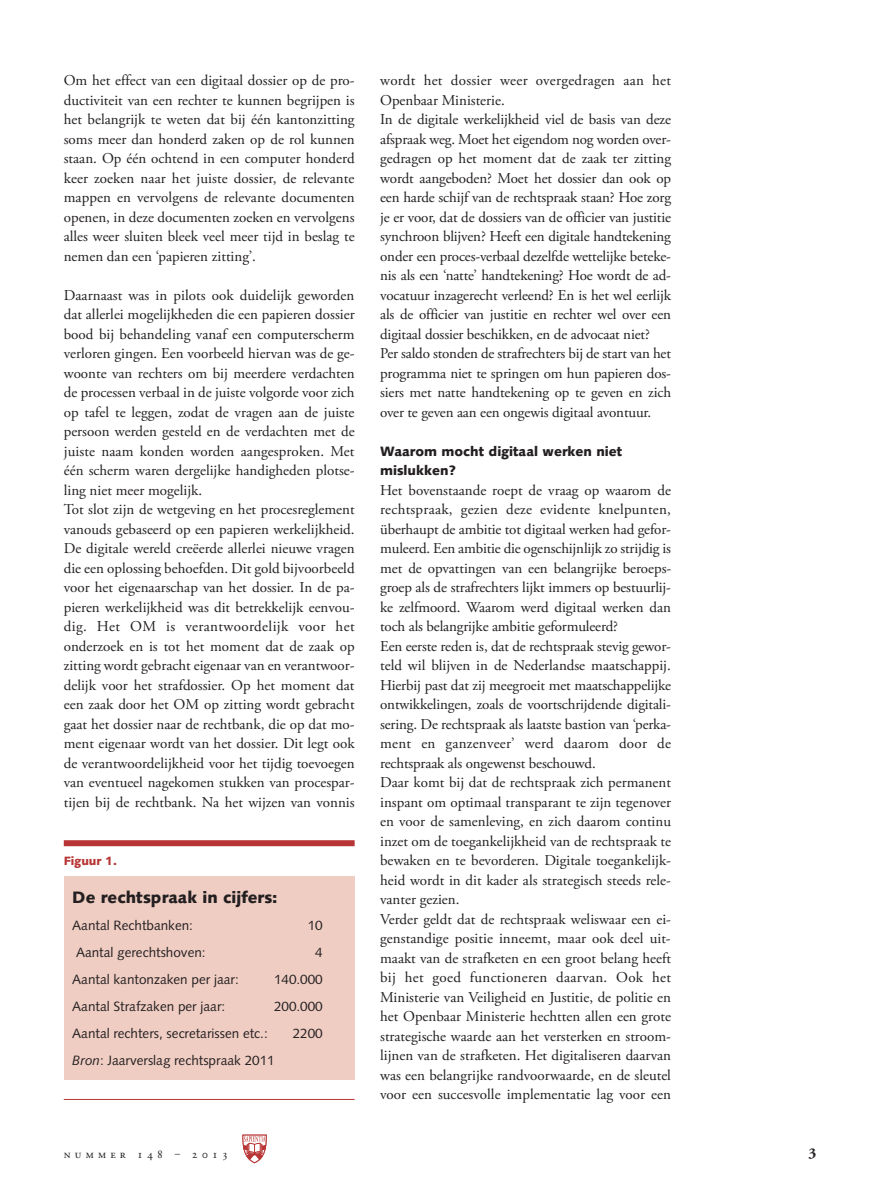
<style>
.page{position:relative;width:893px;height:1191px;background:#fff}
.page>*{position:absolute;margin:0;border:0;box-sizing:border-box;transform-origin:0 0}
.t1{font:900 16.5px "Syntax LT Std";color:#231f20}
.t2{font:15px/19.5px "Adobe Garamond Pro";color:#231f20}
.t3{font:700 15px "Adobe Garamond Pro";color:#231f20}
.t4{font:13.5px "Syntax LT Std";color:#231f20}
.t5{font:900 13.5px/19.5px "Syntax LT Std";color:#231f20}
.t6{font:12px "Adobe Garamond Pro";letter-spacing:.35em;color:#231f20}
.t7{font:900 12px "Syntax LT Std";color:#b83535}
.s1{font-style:italic}
</style>
<div class="page">
<div style="left:64px;top:876px;width:291px;height:204px;background:#efcdc3"></div>
<hr style="left:64px;top:1099px;width:291px;height:1px;background:#b83535">
<div style="left:64px;top:840px;width:291px;height:6px;background:#b83535"></div>
<svg style="left:242px;top:1134px;width:25px;height:30px"></svg>
<p class="t2" style="left:64px;top:71px;width:293px;text-align:justify">Om het effect van een digitaal dossier op de pro&shy;ductiviteit van een rechter te kunnen begrijpen is het belangrijk te weten dat bij één kantonzitting soms meer dan honderd zaken op de rol kunnen staan. Op één ochtend in een computer honderd keer zoeken naar het juiste dossier, de relevante mappen en vervolgens de relevante documenten openen, in deze documenten zoeken en vervolgens alles weer sluiten bleek veel meer tijd in beslag te nemen dan een ‘papieren zitting’.</p>
<p class="t2" style="left:64px;top:286px;width:292px">Daarnaast was in pilots ook duidelijk geworden dat allerlei mogelijkheden die een papieren dossier bood bij behandeling vanaf een computerscherm verloren gingen. Een voorbeeld hiervan was de ge&shy;woonte van rechters om bij meerdere verdachten de processen verbaal in de juiste volgorde voor zich op tafel te leggen, zodat de vragen aan de juiste persoon werden gesteld en de verdachten met de juiste naam konden worden aangesproken. Met één scherm waren dergelijke handigheden plotse&shy;ling niet meer mogelijk.<br>Tot slot zijn de wetgeving en het procesreglement vanouds gebaseerd op een papieren werkelijkheid.<br>De digitale wereld creëerde allerlei nieuwe vragen die een oplossing behoefden. Dit gold bijvoorbeeld voor het eigenaarschap van het dossier. In de pa&shy;pieren werkelijkheid was dit betrekkelijk eenvou&shy;dig. Het OM is verantwoordelijk voor het onderzoek en is tot het moment dat de zaak op zitting wordt gebracht eigenaar van en verantwoor&shy;delijk voor het strafdossier. Op het moment dat een zaak door het OM op zitting wordt gebracht gaat het dossier naar de rechtbank, die op dat mo&shy;ment eigenaar wordt van het dossier. Dit legt ook de verantwoordelijkheid voor het tijdig toevoegen van eventueel nagekomen stukken van procespar&shy;tijen bij de rechtbank. Na het wijzen van vonnis</p>
<p class="t7" style="left:64px;top:854px;width:55px">Figuur 1.</p>
<p class="t1" style="left:72px;top:887px;width:207px">De rechtspraak in cijfers:</p>
<p class="t4" style="left:72px;top:917px;width:122px">Aantal Rechtbanken:</p>
<p class="t4" style="left:308px;top:917px;width:17px">10</p>
<p class="t4" style="left:76px;top:944px;width:131px">Aantal gerechtshoven:</p>
<p class="t4" style="left:315px;top:944px;width:9px">4</p>
<p class="t4" style="left:72px;top:971px;width:168px">Aantal kantonzaken per jaar:</p>
<p class="t4" style="left:274px;top:971px;width:50px">140.000</p>
<p class="t4" style="left:72px;top:998px;width:154px">Aantal Strafzaken per jaar:</p>
<p class="t4" style="left:274px;top:998px;width:50px">200.000</p>
<p class="t4" style="left:72px;top:1025px;width:197px">Aantal rechters, secretarissen etc.:</p>
<p class="t4" style="left:293px;top:1025px;width:32px">2200</p>
<p class="t4" style="left:72px;top:1052px;width:204px"><span class="s1">Bron</span>: Jaarverslag rechtspraak 2011</p>
<p class="t2" style="left:380px;top:71px;width:293px">wordt het dossier weer overgedragen aan het Openbaar Ministerie.<br>In de digitale werkelijkheid viel de basis van deze afspraak weg. Moet het eigendom nog worden over&shy;gedragen op het moment dat de zaak ter zitting wordt aangeboden? Moet het dossier dan ook op een harde schijf van de rechtspraak staan? Hoe zorg je er voor, dat de dossiers van de officier van justitie synchroon blijven? Heeft een digitale handtekening onder een proces-verbaal dezelfde wettelijke beteke&shy;nis als een ‘natte’ handtekening? Hoe wordt de ad&shy;vocatuur inzagerecht verleend? En is het wel eerlijk als de officier van justitie en rechter wel over een digitaal dossier beschikken, en de advocaat niet?<br>Per saldo stonden de strafrechters bij de start van het programma niet te springen om hun papieren dos&shy;siers met natte handtekening op te geven en zich over te geven aan een ongewis digitaal avontuur.</p>
<p class="t5" style="left:380px;top:441px;width:244px">Waarom mocht digitaal werken niet mislukken?</p>
<p class="t2" style="left:380px;top:481px;width:293px">Het bovenstaande roept de vraag op waarom de rechtspraak, gezien deze evidente knelpunten, überhaupt de ambitie tot digitaal werken had gefor&shy;muleerd. Een ambitie die ogenschijnlijk zo strijdig is met de opvattingen van een belangrijke beroeps&shy;groep als de strafrechters lijkt immers op bestuurlij&shy;ke zelfmoord. Waarom werd digitaal werken dan toch als belangrijke ambitie geformuleerd?<br>Een eerste reden is, dat de rechtspraak stevig gewor&shy;teld wil blijven in de Nederlandse maatschappij.<br>Hierbij past dat zij meegroeit met maatschappelijke ontwikkelingen, zoals de voortschrijdende digitali&shy;sering. De rechtspraak als laatste bastion van ‘perka&shy;ment en ganzenveer’ werd daarom door de rechtspraak als ongewenst beschouwd.<br>Daar komt bij dat de rechtspraak zich permanent inspant om optimaal transparant te zijn tegenover en voor de samenleving, en zich daarom continu inzet om de toegankelijkheid van de rechtspraak te bewaken en te bevorderen. Digitale toegankelijk&shy;heid wordt in dit kader als strategisch steeds rele&shy;vanter gezien.<br>Verder geldt dat de rechtspraak weliswaar een ei&shy;genstandige positie inneemt, maar ook deel uit&shy;maakt van de strafketen en een groot belang heeft bij het goed functioneren daarvan. Ook het Ministerie van Veiligheid en Justitie, de politie en het Openbaar Ministerie hechtten allen een grote strategische waarde aan het versterken en stroom&shy;lijnen van de strafketen. Het digitaliseren daarvan was een belangrijke randvoorwaarde, en de sleutel voor een succesvolle implementatie lag voor een</p>
<p class="t6" style="left:137px;top:1147px;width:92px">148 ‒ 2013</p>
<p class="t3" style="left:809px;top:1144px;width:9px">3</p>
</div>
